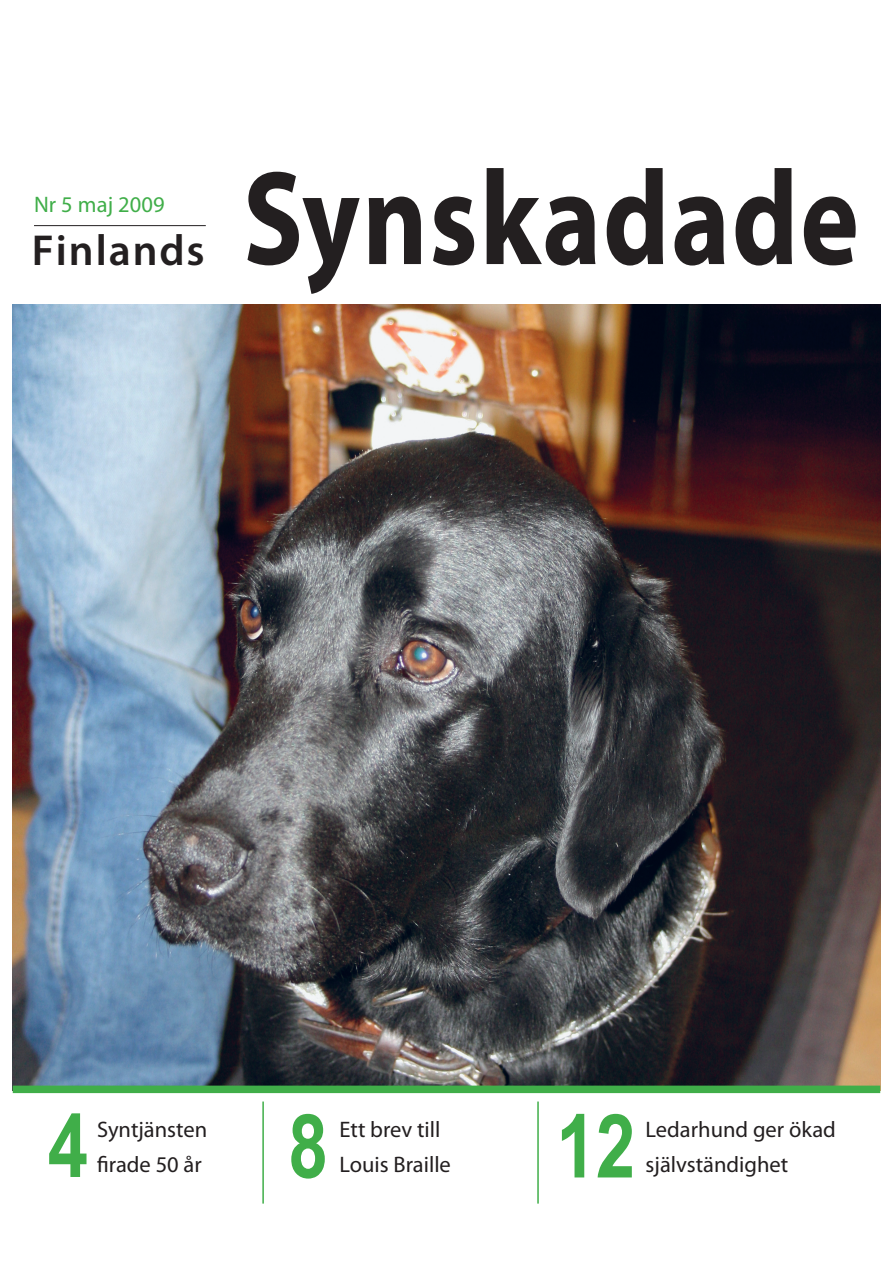
<style>
.page{position:relative;width:893px;height:1263px;background:#fff}
.page>*{position:absolute;margin:0;border:0;box-sizing:border-box;transform-origin:0 0}
.SYNSKADADE-OTSIKKO{font:700 135px "Myriad Pro";letter-spacing:.015em;color:#231f20;scale:.82 1}
.Iskujen_numerot{font:700 88.5px "Arial Narrow";color:#40ae49}
.FINLANDS-OTSIKKO{font:600 43.5px "Myriad Pro";letter-spacing:.045em;color:#231f20}
.KANNEN_ISKUT{font:22.5px/34.5px "Myriad Pro";color:#231f20}
.NUMERO_JA_PÄIVÄYS{font:22.5px "Myriad Pro";letter-spacing:.005em;color:#40ae49}
</style>
<div class="page">
<img style="left:13px;top:304px;width:867px;height:781px">
<hr style="left:34px;top:225px;width:172px;height:1px;background:#231f20">
<hr style="left:262px;top:1101px;width:2px;height:102px;background:#40ae49">
<hr style="left:537px;top:1101px;width:2px;height:102px;background:#40ae49">
<div style="left:13px;top:1085px;width:867px;height:8px;background:#40ae49"></div>
<p class="NUMERO_JA_PÄIVÄYS" style="left:34px;top:193px;width:132px">Nr 5 maj 2009</p>
<p class="FINLANDS-OTSIKKO" style="left:32px;top:226px;width:174px">Finlands</p>
<p class="SYNSKADADE-OTSIKKO" style="left:243px;top:143px;width:753px">Synskadade</p>
<p class="Iskujen_numerot" style="left:48px;top:1079px;width:42px">4</p>
<p class="Iskujen_numerot" style="left:288px;top:1079px;width:41px">8</p>
<p class="Iskujen_numerot" style="left:556px;top:1079px;width:81px">12</p>
<p class="KANNEN_ISKUT" style="left:97px;top:1113px;width:112px">Syntjänsten firade 50 år</p>
<p class="KANNEN_ISKUT" style="left:339px;top:1113px;width:113px">Ett brev till<br>Louis Braille</p>
<p class="KANNEN_ISKUT" style="left:646px;top:1113px;width:192px">Ledarhund ger ökad</p>
<p class="KANNEN_ISKUT" style="left:646px;top:1147px;width:144px">självständighet</p>
</div>
